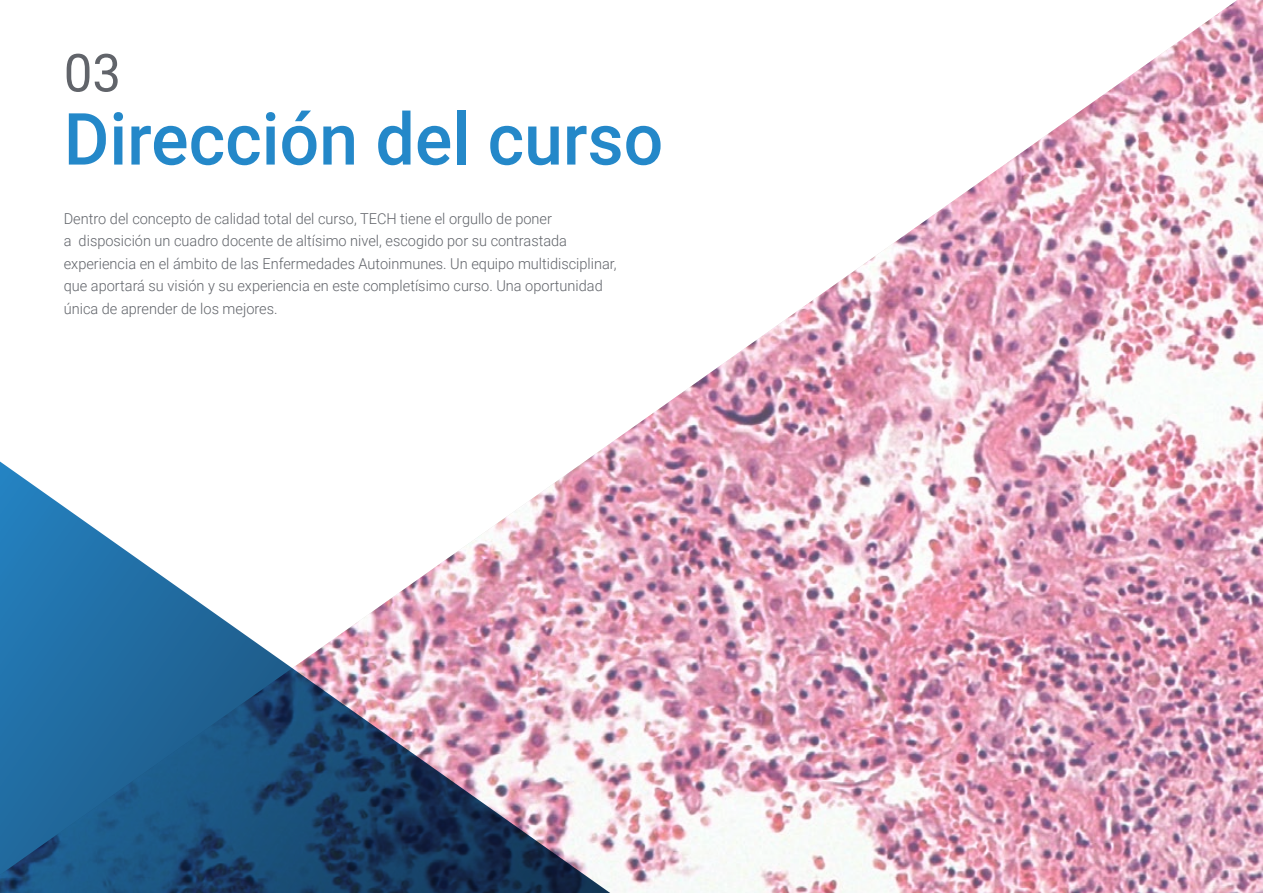
<style>
.page{position:relative;width:1263px;height:893px;background:#fff}
.page>*{position:absolute;margin:0;border:0;box-sizing:border-box;transform-origin:0 0}
.t1{font:500 72px "Roboto";color:#2488c9}
.t2{font:52.5px "Roboto";color:#61646a}
.t3{font:300 15px/22.5px "Roboto";color:#61646a}
</style>
<div class="page">
<img style="left:607px;top:0;width:656px;height:893px">
<svg style="left:0;top:446px;width:640px;height:447px"></svg>
<h2 class="t2" style="left:64px;top:36px;width:59px">03</h2>
<h1 class="t1" style="left:64px;top:89px;width:601px">Dirección del curso</h1>
<p class="t3" style="left:64px;top:207px;width:554px">Dentro del concepto de calidad total del curso, TECH tiene el orgullo de poner<br>a disposición un cuadro docente de altísimo nivel, escogido por su contrastada experiencia en el ámbito de las Enfermedades Autoinmunes. Un equipo multidisciplinar, que aportará su visión y su experiencia en este completísimo curso. Una oportunidad única de aprender de los mejores.</p>
</div>
